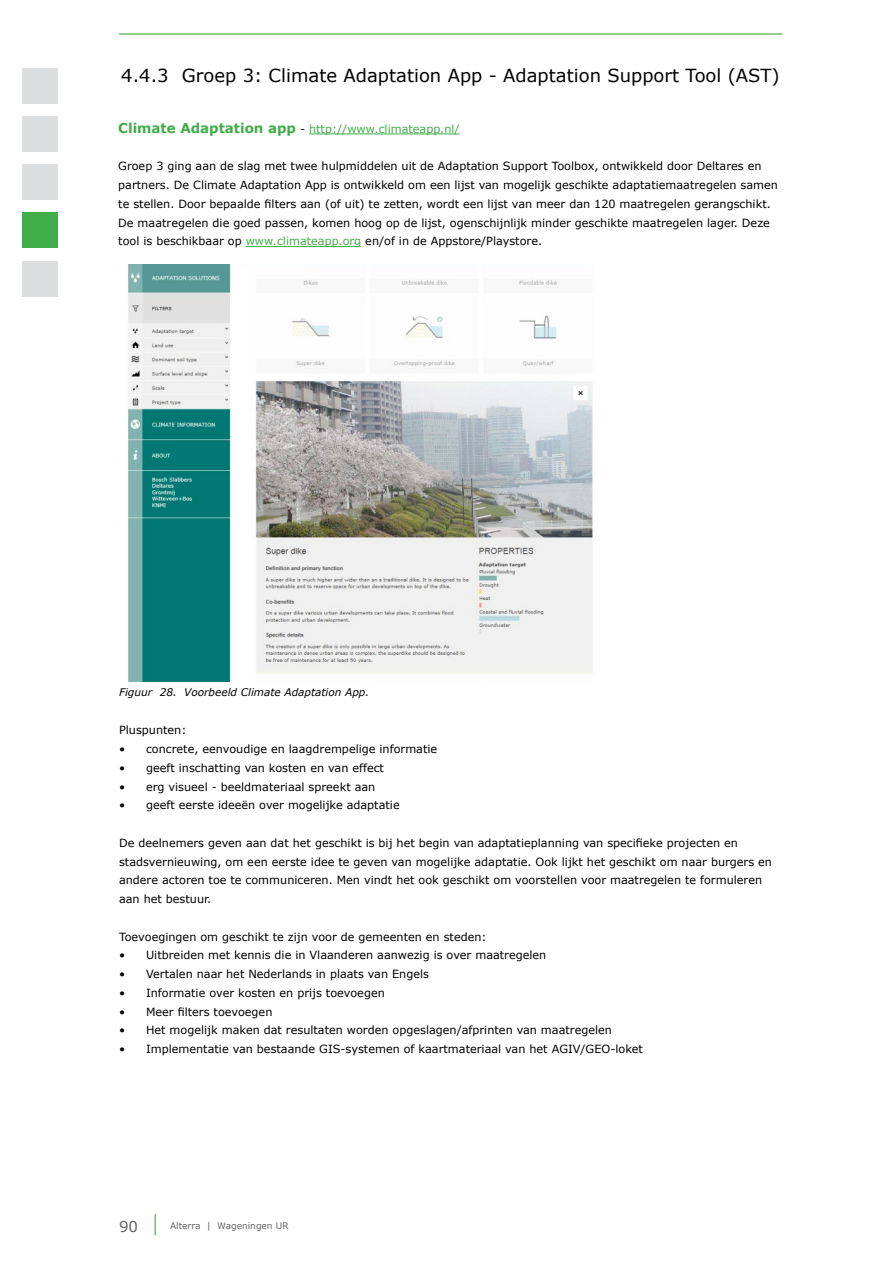
<style>
.page{position:relative;width:893px;height:1263px;background:#fff}
.page>*{position:absolute;margin:0;border:0;box-sizing:border-box;transform-origin:0 0}
.t1{font:18px "Verdana";color:#000}
.t2{font:15px "Verdana";color:#636466}
.t3{font:11.25px/18.8px "Verdana";color:#000}
.t4{font:11.25px "Verdana";color:#41ad49}
.t5{font:italic 10.5px "Verdana";color:#000}
.t6{font:9px "Verdana";color:#636466}
.s1{font-weight:700;font-size:13.5px}
.s2{color:#000}
.s3{color:#41ad49}
</style>
<div class="page">
<hr style="left:309px;top:134px;width:151px;height:1px;background:#41ad49">
<hr style="left:246px;top:246px;width:115px;height:1px;background:#41ad49">
<img style="left:127px;top:264px;width:466px;height:418px">
<hr style="left:119px;top:33px;width:663px;height:2px;background:#79bc6f">
<hr style="left:154px;top:1214px;width:2px;height:21px;background:#79bc6f">
<div style="left:23px;top:68px;width:35px;height:35px;background:#dcddde"></div>
<div style="left:23px;top:116px;width:35px;height:35px;background:#dcddde"></div>
<div style="left:23px;top:164px;width:35px;height:35px;background:#dcddde"></div>
<div style="left:23px;top:213px;width:35px;height:35px;background:#41ad49"></div>
<div style="left:23px;top:262px;width:35px;height:35px;background:#dcddde"></div>
<h1 class="t1" style="left:121px;top:63px;width:660px">4.4.3 Groep 3: Climate Adaptation App - Adaptation Support Tool (AST)</h1>
<p class="t4" style="left:118px;top:121px;width:343px"><span class="s1">Climate Adaptation app</span> <span class="s2">-</span> http://www.climateapp.nl/</p>
<p class="t3" style="left:118px;top:157px;width:661px">Groep 3 ging aan de slag met twee hulpmiddelen uit de Adaptation Support Toolbox, ontwikkeld door Deltares en partners. De Climate Adaptation App is ontwikkeld om een lijst van mogelijk geschikte adaptatiemaatregelen samen te stellen. Door bepaalde filters aan (of uit) te zetten, wordt een lijst van meer dan 120 maatregelen gerangschikt.<br>De maatregelen die goed passen, komen hoog op de lijst, ogenschijnlijk minder geschikte maatregelen lager. Deze tool is beschikbaar op <span class="s3">www.climateapp.org</span> en/of in de Appstore/Playstore.</p>
<p class="t5" style="left:119px;top:685px;width:252px">Figuur 28. Voorbeeld Climate Adaptation App.</p>
<p class="t3" style="left:119px;top:721px;width:69px">Pluspunten:</p>
<p class="t3" style="left:119px;top:739px;width:320px">• concrete, eenvoudige en laagdrempelige informatie</p>
<p class="t3" style="left:119px;top:758px;width:266px">• geeft inschatting van kosten en van effect</p>
<p class="t3" style="left:119px;top:777px;width:258px">• erg visueel - beeldmateriaal spreekt aan</p>
<p class="t3" style="left:119px;top:796px;width:282px">• geeft eerste ideeën over mogelijke adaptatie</p>
<p class="t3" style="left:119px;top:833px;width:654px">De deelnemers geven aan dat het geschikt is bij het begin van adaptatieplanning van specifieke projecten en stadsvernieuwing, om een eerste idee te geven van mogelijke adaptatie. Ook lijkt het geschikt om naar burgers en andere actoren toe te communiceren. Men vindt het ook geschikt om voorstellen voor maatregelen te formuleren aan het bestuur.</p>
<p class="t3" style="left:119px;top:927px;width:369px">Toevoegingen om geschikt te zijn voor de gemeenten en steden:</p>
<p class="t3" style="left:119px;top:946px;width:429px">• Uitbreiden met kennis die in Vlaanderen aanwezig is over maatregelen</p>
<p class="t3" style="left:119px;top:964px;width:311px">• Vertalen naar het Nederlands in plaats van Engels</p>
<p class="t3" style="left:119px;top:983px;width:267px">• Informatie over kosten en prijs toevoegen</p>
<p class="t3" style="left:119px;top:1002px;width:155px">• Meer filters toevoegen</p>
<p class="t3" style="left:119px;top:1021px;width:494px">• Het mogelijk maken dat resultaten worden opgeslagen/afprinten van maatregelen</p>
<p class="t3" style="left:119px;top:1039px;width:525px">• Implementatie van bestaande GIS-systemen of kaartmateriaal van het AGIV/GEO-loket</p>
<h2 class="t2" style="left:119px;top:1216px;width:21px">90</h2>
<p class="t6" style="left:170px;top:1220px;width:120px">Alterra | Wageningen UR</p>
</div>
